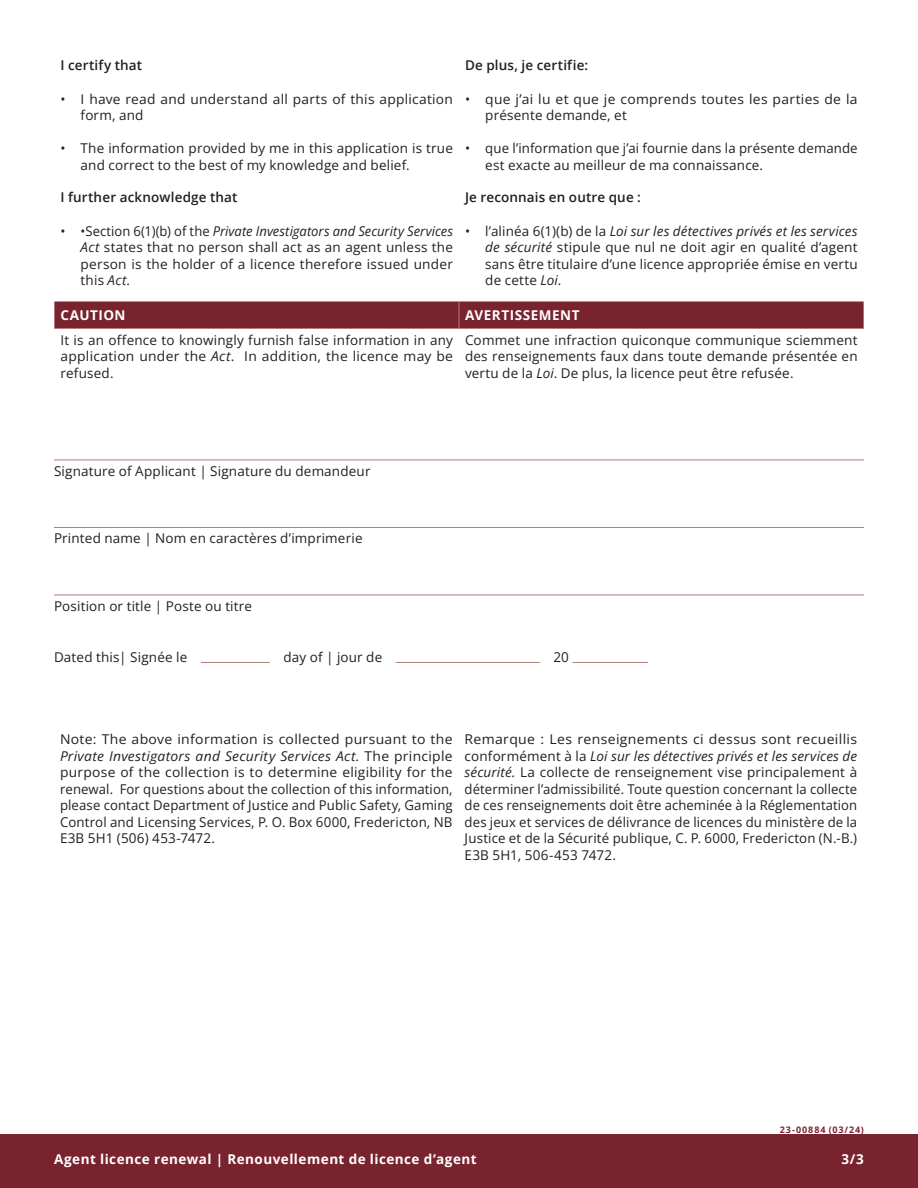
<style>
.page{position:relative;width:918px;height:1188px;background:#fff}
.page>*{position:absolute;margin:0;border:0;box-sizing:border-box;transform-origin:0 0}
.text{font:13.5px/16.5px "Open Sans";letter-spacing:.015em;color:#231f20}
.text-2{font:13.5px/16.5px "Open Sans";letter-spacing:.015em;color:#231f20;text-align:justify;scale:1.04 1}
.text-3{font:600 13.5px "Open Sans";letter-spacing:.01em;color:#231f20}
.table_head_2{font:700 13.5px "Open Sans";letter-spacing:.035em;color:#fff}
.t1{font:700 9px "Open Sans";letter-spacing:.1em;color:#79232e}
.s1{font-style:italic}
</style>
<div class="page">
<div style="left:0;top:1134px;width:918px;height:54px;background:#79232e"></div>
<hr style="left:54px;top:460px;width:810px;height:1px;background:#b17e7a">
<hr style="left:54px;top:527px;width:810px;height:1px;background:#b17e7a">
<hr style="left:54px;top:595px;width:810px;height:1px;background:#b17e7a">
<hr style="left:201px;top:662px;width:69px;height:1px;background:#b17e7a">
<hr style="left:396px;top:662px;width:144px;height:1px;background:#b17e7a">
<hr style="left:573px;top:662px;width:75px;height:1px;background:#b17e7a">
<hr style="left:54px;top:328px;width:405px;height:1px;background:#b17e7a">
<hr style="left:459px;top:328px;width:405px;height:1px;background:#b17e7a">
<div style="left:54px;top:302px;width:810px;height:26px;background:#79232e"></div>
<p class="text-3" style="left:60px;top:56px;width:83px">I certify that</p>
<p class="text" style="left:81px;top:90px;width:374px;text-indent:-20px">• I have read and understand all parts of this application form, and</p>
<p class="text" style="left:81px;top:140px;width:374px;text-indent:-20px">• The information provided by me in this application is true and correct to the best of my knowledge and belief.</p>
<p class="text-3" style="left:60px;top:188px;width:179px">I further acknowledge that</p>
<p class="text" style="left:81px;top:222px;width:374px;text-align:justify;text-indent:-20px">• •Section 6(1)(b) of the <span class="s1">Private Investigators and Security Services Act</span> states that no person shall act as an agent unless the person is the holder of a licence therefore issued under this <span class="s1">Act</span>.</p>
<p class="text-3" style="left:465px;top:56px;width:125px">De plus, je certifie:</p>
<p class="text" style="left:485px;top:90px;width:374px;text-indent:-20px">• que j’ai lu et que je comprends toutes les parties de la présente demande, et</p>
<p class="text" style="left:485px;top:140px;width:374px;text-indent:-20px">• que l’information que j’ai fournie dans la présente demande est exacte au meilleur de ma connaissance.</p>
<p class="text-3" style="left:465px;top:188px;width:178px">Je reconnais en outre que :</p>
<p class="text" style="left:485px;top:222px;width:374px;text-align:justify;text-indent:-20px">• l’alinéa 6(1)(b) de la <span class="s1">Loi sur les détectives privés et les services de sécurité</span> stipule que nul ne doit agir en qualité d’agent sans être titulaire d’une licence appropriée émise en vertu de cette <span class="s1">Loi</span>.</p>
<p class="table_head_2" style="left:60px;top:306px;width:67px">CAUTION</p>
<p class="table_head_2" style="left:465px;top:306px;width:116px">AVERTISSEMENT</p>
<p class="text" style="left:60px;top:331px;width:394px;text-align:justify">It is an offence to knowingly furnish false information in any application under the <span class="s1">Act</span>. In addition, the licence may be refused.</p>
<p class="text" style="left:465px;top:331px;width:394px;text-align:justify">Commet une infraction quiconque communique sciemment des renseignements faux dans toute demande présentée en vertu de la <span class="s1">Loi</span>. De plus, la licence peut être refusée.</p>
<p class="text" style="left:54px;top:462px;width:318px">Signature of Applicant | Signature du demandeur</p>
<p class="text" style="left:54px;top:530px;width:310px">Printed name | Nom en caractères d’imprimerie</p>
<p class="text" style="left:54px;top:597px;width:200px">Position or title | Poste ou titre</p>
<p class="text" style="left:54px;top:648px;width:135px">Dated this| Signée le</p>
<p class="text" style="left:284px;top:648px;width:100px">day of | jour de</p>
<p class="text" style="left:554px;top:648px;width:17px">20</p>
<p class="text-2" style="left:60px;top:731px;width:379px">Note: The above information is collected pursuant to the <span class="s1">Private Investigators and Security Services Act.</span> The principle purpose of the collection is to determine eligibility for the renewal. For questions about the collection of this information, please contact Department of Justice and Public Safety, Gaming Control and Licensing Services, P. O. Box 6000, Fredericton, NB E3B 5H1 (506) 453-7472.</p>
<p class="text-2" style="left:465px;top:731px;width:379px">Remarque : Les renseignements ci dessus sont recueillis conformément à la <span class="s1">Loi sur les détectives privés et les services de sécurité.</span> La collecte de renseignement vise principalement à déterminer l’admissibilité. Toute question concernant la collecte de ces renseignements doit être acheminée à la Réglementation des jeux et services de délivrance de licences du ministère de la Justice et de la Sécurité publique, C. P. 6000, Fredericton (N.-B.)<br>E3B 5H1, 506-453 7472.</p>
<p class="t1" style="left:780px;top:1123px;width:86px">23-00884 (03/24)</p>
<p class="table_head_2" style="left:54px;top:1150px;width:424px">Agent licence renewal | Renouvellement de licence d’agent</p>
<p class="table_head_2" style="left:841px;top:1150px;width:24px">3/3</p>
</div>
